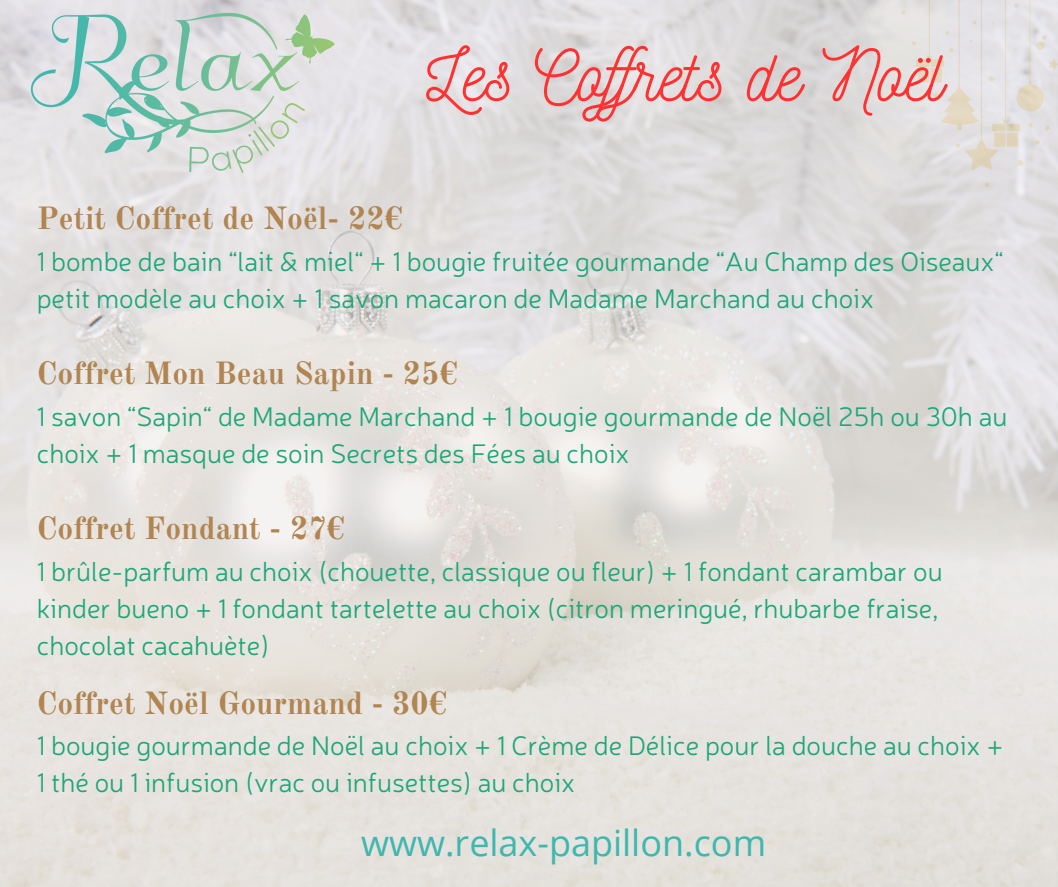
<style>
.page{position:relative;width:1058px;height:887px;background:#fff}
.page>*{position:absolute;margin:0;border:0;box-sizing:border-box;transform-origin:0 0}
.t1{font:72px "Nickainley";color:#ff3131}
.t2{font:36px "Open Sans";color:#3eb7ae}
.t3{font:700 31.5px "Old Standard";color:#b18551}
.t4{font:300 27px/37.2px "Neris";color:#1da679}
</style>
<div class="page">
<img style="left:0;top:0;width:1058px;height:886px">
<img style="left:18px;top:12px;width:328px;height:164px">
<p class="t1" style="left:426px;top:29px;width:519px">Les Cofrets de Noël</p>
<p class="t3" style="left:37px;top:199px;width:368px">Petit Coffret de Noël- 22€</p>
<p class="t4" style="left:37px;top:240px;width:968px">1 bombe de bain “lait &amp; miel“ + 1 bougie fruitée gourmande “Au Champ des Oiseaux“ petit modèle au choix + 1 savon macaron de Madame Marchand au choix</p>
<p class="t3" style="left:37px;top:354px;width:422px">Coffret Mon Beau Sapin - 25€</p>
<p class="t4" style="left:37px;top:396px;width:972px">1 savon “Sapin“ de Madame Marchand + 1 bougie gourmande de Noël 25h ou 30h au choix + 1 masque de soin Secrets des Fées au choix</p>
<p class="t3" style="left:37px;top:509px;width:310px">Coffret Fondant - 27€</p>
<p class="t4" style="left:37px;top:551px;width:907px">1 brûle-parfum au choix (chouette, classique ou fleur) + 1 fondant carambar ou kinder bueno + 1 fondant tartelette au choix (citron meringué, rhubarbe fraise, chocolat cacahuète)</p>
<p class="t3" style="left:37px;top:683px;width:412px">Coffret Noël Gourmand - 30€</p>
<p class="t4" style="left:37px;top:725px;width:968px">1 bougie gourmande de Noël au choix + 1 Crème de Délice pour la douche au choix +<br>1 thé ou 1 infusion (vrac ou infusettes) au choix</p>
<p class="t2" style="left:361px;top:817px;width:406px">www.relax-papillon.com</p>
</div>
